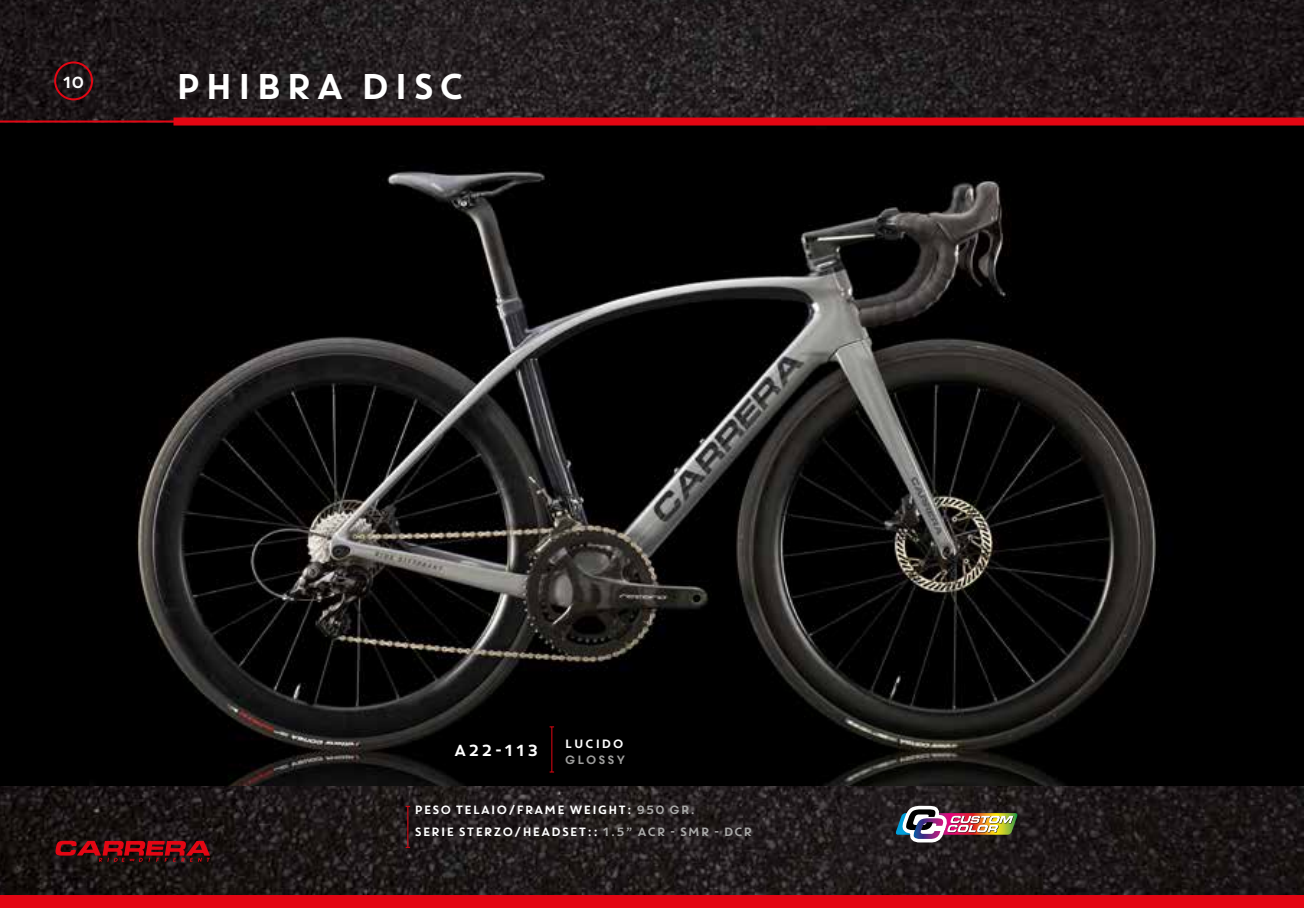
<style>
.page{position:relative;width:1304px;height:908px;background:#fff}
.page>*{position:absolute;margin:0;border:0;box-sizing:border-box;transform-origin:0 0}
.t1{font:35.6px "Core Circus";color:#fff}
.t2{font:16px "Core Circus";color:#fff}
.t3{font:12px/22px "Core Circus";letter-spacing:-.06em;color:#fff}
.t4{font:12px "Core Circus";color:#9d9d9c}
.s1{color:#a8a8a7}
</style>
<div class="page">
<img style="left:0;top:122px;width:1304px;height:664px">
<img style="left:0;top:0;width:1304px;height:120px">
<hr style="left:0;top:120px;width:1304px;height:2px;background:#e30613">
<img style="left:0;top:786px;width:1304px;height:108px">
<div style="left:173px;top:117px;width:1131px;height:8px;background:#e30613"></div>
<div style="left:0;top:894px;width:1304px;height:13px;background:#e30613"></div>
<div style="left:54px;top:61px;width:39px;height:39px;border:2px solid #e30613;border-radius:50%"></div>
<hr style="left:407px;top:806px;width:1px;height:40px;background:#e30613">
<svg style="left:55px;top:840px;width:155px;height:21px;background:#710d12"></svg>
<hr style="left:551px;top:726px;width:1px;height:45px;background:#e30613">
<img style="left:896px;top:780px;width:121px;height:68px">
<h2 class="t2" style="left:62px;top:71px;width:25px">10</h2>
<h1 class="t1" style="left:173px;top:63px;width:295px">PHIBRA DISC</h1>
<h2 class="t2" style="left:453px;top:739px;width:88px">A22-113</h2>
<p class="t3" style="left:564px;top:732px;width:62px">LUCIDO</p>
<p class="t4" style="left:564px;top:751px;width:64px">GLOSSY</p>
<p class="t3" style="left:414px;top:798px;width:341px">PESO TELAIO/FRAME WEIGHT: <span class="s1">950 GR.<br></span>SERIE STERZO/HEADSET:: <span class="s1">1.5” ACR - SMR - DCR</span></p>
</div>
